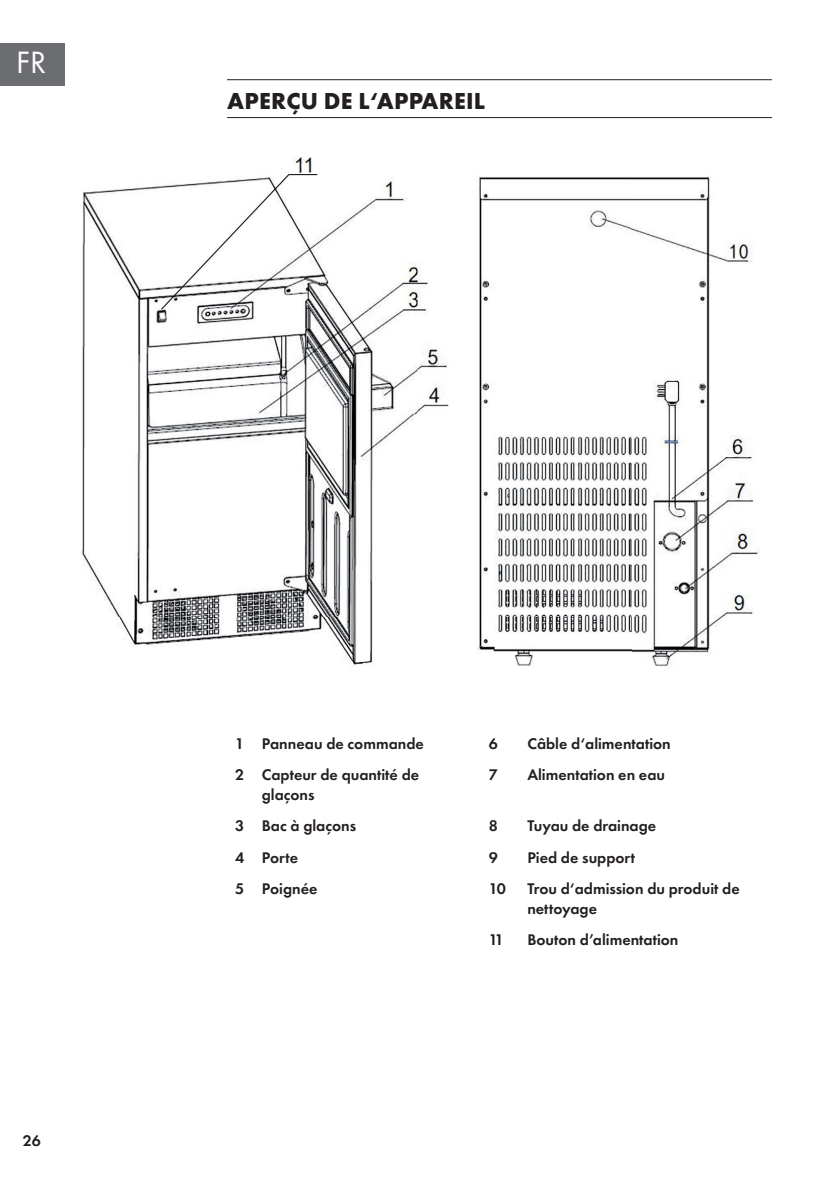
<style>
.page{position:relative;width:840px;height:1191px;background:#fff}
.page>*{position:absolute;margin:0;border:0;box-sizing:border-box;transform-origin:0 0}
.t1{font:32px "Futura PTW08";color:#fff}
.t2{font:700 24px "Futura PTW08";letter-spacing:.01em;color:#231f20}
.t3{font:600 16px/20px "Futura PTW08";color:#231f20}
</style>
<div class="page">
<div style="left:0;top:43px;width:65px;height:42px;background:#6c6d70"></div>
<hr style="left:227px;top:79px;width:544px;height:1px;background:#231f20">
<hr style="left:227px;top:117px;width:544px;height:1px;background:#231f20">
<img style="left:82px;top:157px;width:677px;height:510px">
<h1 class="t1" style="left:16px;top:43px;width:31px">FR</h1>
<h2 class="t2" style="left:227px;top:85px;width:259px">APERÇU DE L‘APPAREIL</h2>
<p class="t3" style="left:23px;top:1130px;width:20px">26</p>
<p class="t3" style="left:235px;top:733px;width:190px">1 Panneau de commande</p>
<p class="t3" style="left:488px;top:733px;width:11px">6</p>
<p class="t3" style="left:527px;top:733px;width:145px">Câble d‘alimentation</p>
<p class="t3" style="left:261px;top:764px;width:159px;text-indent:-27px">2 Capteur de quantité de glaçons</p>
<p class="t3" style="left:488px;top:764px;width:11px">7</p>
<p class="t3" style="left:527px;top:764px;width:139px">Alimentation en eau</p>
<p class="t3" style="left:235px;top:815px;width:123px">3 Bac à glaçons</p>
<p class="t3" style="left:488px;top:815px;width:11px">8</p>
<p class="t3" style="left:527px;top:815px;width:130px">Tuyau de drainage</p>
<p class="t3" style="left:235px;top:847px;width:65px">4 Porte</p>
<p class="t3" style="left:488px;top:847px;width:11px">9</p>
<p class="t3" style="left:527px;top:847px;width:109px">Pied de support</p>
<p class="t3" style="left:235px;top:878px;width:84px">5 Poignée</p>
<p class="t3" style="left:488px;top:878px;width:19px">10</p>
<p class="t3" style="left:527px;top:878px;width:214px">Trou d‘admission du produit de nettoyage</p>
<p class="t3" style="left:488px;top:930px;width:17px">11</p>
<p class="t3" style="left:527px;top:930px;width:152px">Bouton d’alimentation</p>
</div>
